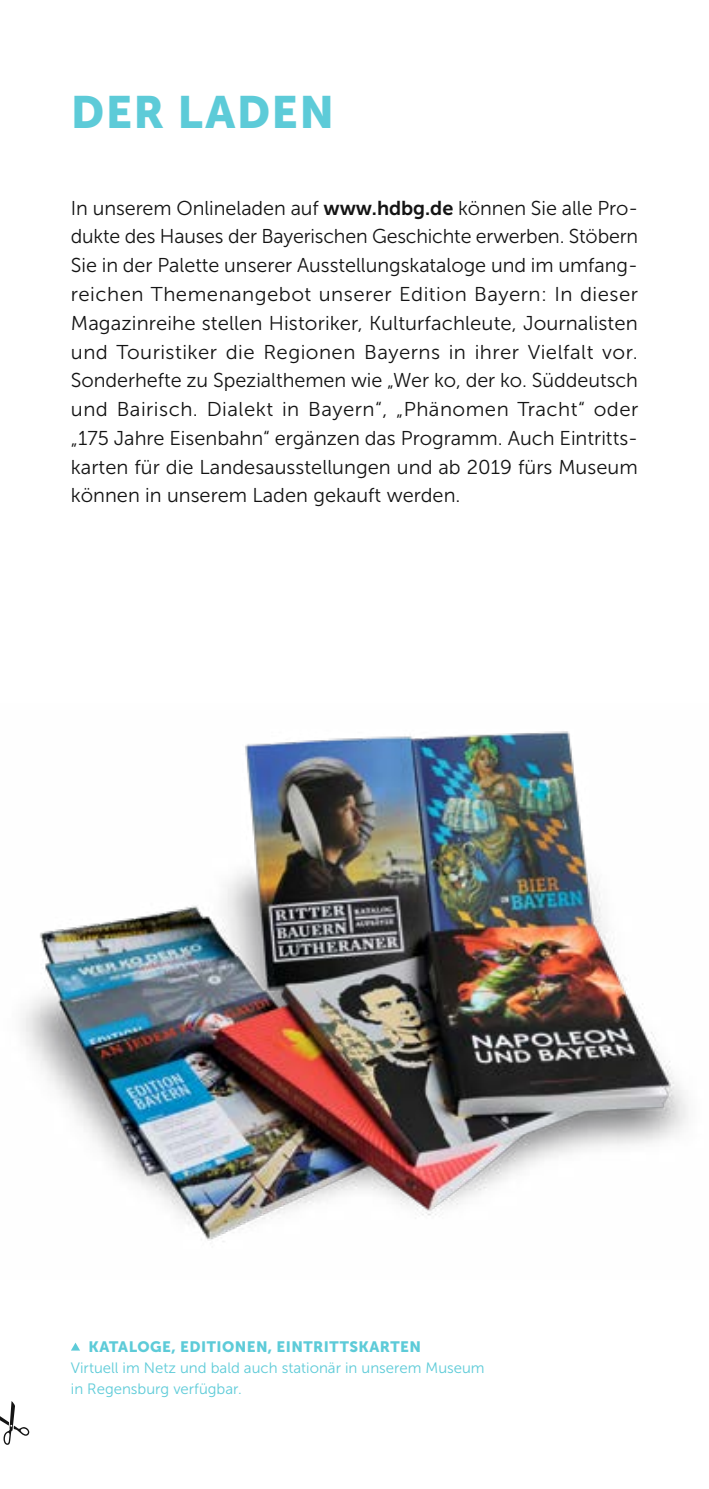
<style>
.page{position:relative;width:709px;height:1489px;background:#fff}
.page>*{position:absolute;margin:0;border:0;box-sizing:border-box;transform-origin:0 0}
.t1{font:45px "Museo Sans 900";letter-spacing:.03em;color:#5dcbd8}
.t2{font:20px/28.8px "Museo Sans 300";color:#141414;text-align:justify}
.t3{font:15px/21px "Museo Sans 300";color:#5dcbd8}
.t4{font:15px "Museo Sans 900";letter-spacing:.03em;color:#5dcbd8}
.s1{font-family:"Museo Sans 700"}
</style>
<div class="page">
<img style="left:29px;top:731px;width:659px;height:511px">
<svg style="left:71px;top:1342px;width:9px;height:8px"></svg>
<svg style="left:0;top:1009px;width:29px;height:436px"></svg>
<h1 class="t1" style="left:71px;top:87px;width:265px">DER LADEN</h1>
<p class="t2" style="left:71px;top:194px;width:569px">In unserem Onlineladen auf <span class="s1">www.hdbg.de</span> können Sie alle Pro&shy;dukte des Hauses der Bayerischen Geschichte erwerben. Stöbern Sie in der Palette unserer Ausstellungskataloge und im umfang&shy;reichen Themenangebot unserer Edition Bayern: In dieser Magazinreihe stellen Historiker, Kulturfachleute, Journalisten und Touristiker die Regionen Bayerns in ihrer Vielfalt vor.<br>Sonderhefte zu Spezialthemen wie „Wer ko, der ko. Süddeutsch und Bairisch. Dialekt in Bayern“, „Phänomen Tracht“ oder „175 Jahre Eisenbahn“ ergänzen das Programm. Auch Eintritts&shy;karten für die Landesausstellungen und ab 2019 fürs Museum können in unserem Laden gekauft werden.</p>
<p class="t4" style="left:88px;top:1338px;width:334px">KATALOGE, EDITIONEN, EINTRITTSKARTEN</p>
<p class="t3" style="left:71px;top:1357px;width:415px">Virtuell im Netz und bald auch stationär in unserem Museum in Regensburg verfügbar.</p>
</div>
